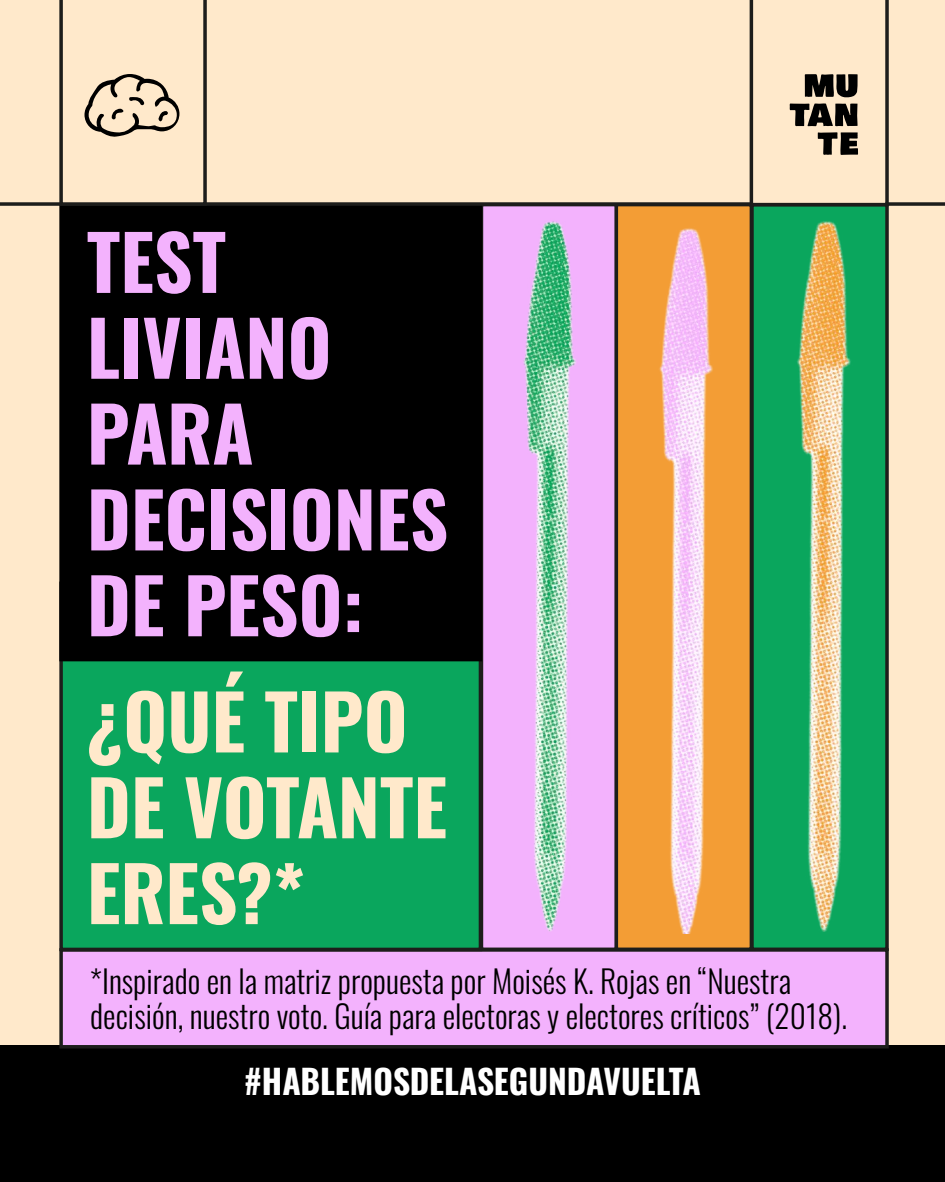
<style>
.page{position:relative;width:945px;height:1182px;background:#fff}
.page>*{position:absolute;margin:0;border:0;box-sizing:border-box;transform-origin:0 0}
.t1{font:700 75.25px/85.8px "Oswald";color:#f3b2fd}
.t2{font:700 75.25px/85.8px "Oswald";color:#ffe9cb}
.t3{font:700 33.51px "Oswald";color:#fff}
.t4{font:300 31.5px/35px "Oswald";color:#000}
</style>
<div class="page">
<div style="left:0;top:206px;width:945px;height:839px;background:#ffe9cb"></div>
<div style="left:750px;top:203px;width:139px;height:747px;background:#0aa65d;border:4px solid #1d1d1b"></div>
<div style="left:0;top:1045px;width:945px;height:136px;background:#000"></div>
<div style="left:59px;top:948px;width:830px;height:100px;background:#f3b2fd;border:4px solid #1d1d1b"></div>
<div style="left:59px;top:581px;width:423px;height:370px;background:#0aa65d;border:4px solid #1d1d1b"></div>
<div style="left:59px;top:202px;width:423px;height:459px;background:#000"></div>
<div style="left:0;top:0;width:945px;height:206px;background:#ffe9cb"></div>
<img style="left:472px;top:204px;width:136px;height:729px">
<img style="left:608px;top:204px;width:132px;height:729px">
<img style="left:740px;top:204px;width:145px;height:729px">
<svg style="left:750px;top:0;width:139px;height:206px;background:#d9c6ad"></svg>
<svg style="left:59px;top:0;width:148px;height:206px;background:#e5d1b6"></svg>
<h1 class="t1" style="left:87px;top:212px;width:363px">TEST<br>LIVIANO<br>PARA<br>DECISIONES<br>DE PESO:</h1>
<h1 class="t2" style="left:87px;top:671px;width:362px">¿QUÉ TIPO<br>DE VOTANTE<br>ERES?*</h1>
<p class="t4" style="left:90px;top:960px;width:758px">*Inspirado en la matriz propuesta por Moisés K. Rojas en “Nuestra decisión, nuestro voto. Guía para electoras y electores críticos” (2018).</p>
<p class="t3" style="left:244px;top:1050px;width:458px">#HABLEMOSDELASEGUNDAVUELTA</p>
</div>
